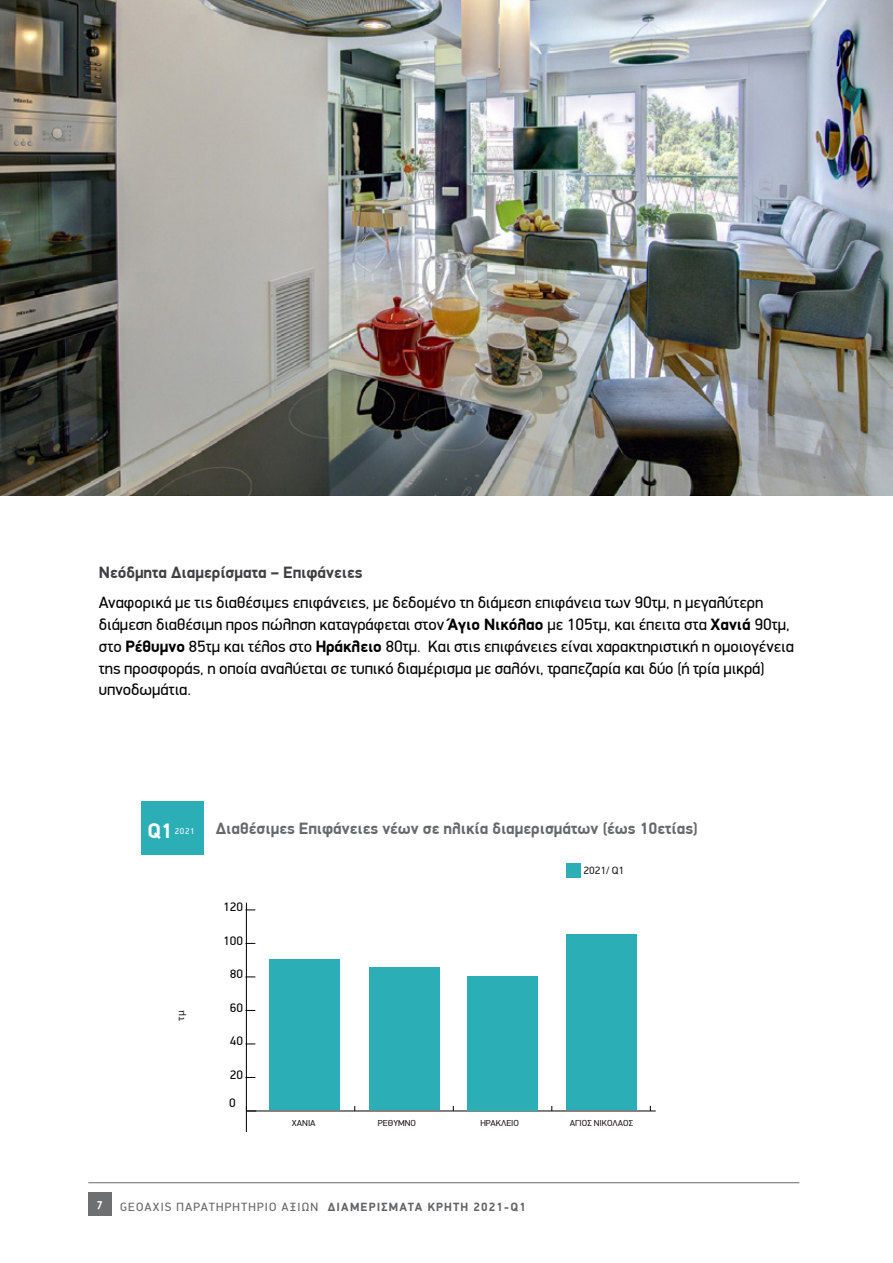
<style>
.page{position:relative;width:893px;height:1263px;background:#fff}
.page>*{position:absolute;margin:0;border:0;box-sizing:border-box;transform-origin:0 0}
.t1{font:700 21px "PF Din Display";color:#fff}
.t2{font:16.5px/21.8px "PF Din Display";color:#000}
.t3{font:700 16.5px "PF Din Display";color:#66696b}
.t4{font:700 16.5px "PF Din Display";color:#404042}
.t5{font:12.3px "PF Din Display";color:#000}
.t6{font:12px "PF Din Display";letter-spacing:.1em;color:#636466}
.t7{font:10.8px "Myriad Pro";color:#231f20}
.t8{font:10.5px "PF Din Display";color:#231f20}
.t9{font:700 10.5px "Mg Avant GUC Pol";color:#fff}
.t10{font:8.7px "PF Din Display";color:#231f20}
.t11{font:8.4px "PF Din Display";color:#fff}
.s1{font-weight:700}
</style>
<div class="page">
<div style="left:88px;top:1193px;width:23px;height:23px;background:#6e6f71"></div>
<hr style="left:88px;top:1182px;width:711px;height:1px;background:#66696b">
<div style="left:141px;top:801px;width:62px;height:53px;background:#2caeb7"></div>
<hr style="left:246px;top:1110px;width:410px;height:1px;background:#000">
<hr style="left:246px;top:903px;width:1px;height:229px;background:#000">
<div style="left:269px;top:959px;width:70px;height:151px;background:#2caeb7"></div>
<div style="left:369px;top:968px;width:70px;height:142px;background:#2caeb7"></div>
<div style="left:467px;top:976px;width:71px;height:134px;background:#2caeb7"></div>
<div style="left:566px;top:934px;width:70px;height:176px;background:#2caeb7"></div>
<div style="left:566px;top:863px;width:15px;height:15px;background:#2caeb7"></div>
<img style="left:0;top:0;width:893px;height:495px">
<p class="t4" style="left:99px;top:562px;width:265px">Νεόδμητα Διαμερίσματα – Επιφάνειες</p>
<p class="t2" style="left:99px;top:592px;width:696px">Αναφορικά με τις διαθέσιμες επιφάνειες, με δεδομένο τη διάμεση επιφάνεια των 90τμ, η μεγαλύτερη διάμεση διαθέσιμη προς πώληση καταγράφεται στον <span class="s1">Άγιο Νικόλαο</span> με 105τμ, και έπειτα στα <span class="s1">Χανιά</span> 90τμ, στο <span class="s1">Ρέθυμνο</span> 85τμ και τέλος στο <span class="s1">Ηράκλειο</span> 80τμ. Και στις επιφάνειες είναι χαρακτηριστική η ομοιογένεια της προσφοράς, η οποία αναλύεται σε τυπικό διαμέρισμα με σαλόνι, τραπεζαρία και δύο (ή τρία μικρά) υπνοδωμάτια.</p>
<p class="t1" style="left:147px;top:818px;width:27px">Q1</p>
<p class="t11" style="left:175px;top:826px;width:21px">2021</p>
<p class="t3" style="left:216px;top:818px;width:483px">Διαθέσιμες Επιφάνειες νέων σε ηλικία διαμερισμάτων (έως 10ετίας)</p>
<p class="t7" style="left:174px;top:1021px;width:12px;rotate:-90deg">τμ</p>
<p class="t5" style="left:223px;top:900px;width:21px">120</p>
<p class="t5" style="left:223px;top:933px;width:21px">100</p>
<p class="t5" style="left:230px;top:967px;width:15px">80</p>
<p class="t5" style="left:230px;top:1000px;width:15px">60</p>
<p class="t5" style="left:230px;top:1034px;width:15px">40</p>
<p class="t5" style="left:230px;top:1067px;width:15px">20</p>
<p class="t5" style="left:229px;top:1095px;width:8px">0</p>
<p class="t8" style="left:583px;top:864px;width:42px">2021/ Q1</p>
<p class="t10" style="left:292px;top:1118px;width:25px">XANIA</p>
<p class="t10" style="left:378px;top:1118px;width:40px">ΡΕΘΥΜΝΟ</p>
<p class="t10" style="left:480px;top:1118px;width:40px">ΗΡΑΚΛΕΙΟ</p>
<p class="t10" style="left:570px;top:1118px;width:65px">ΑΓΙΟΣ ΝΙΚΟΛΑΟΣ</p>
<p class="t9" style="left:97px;top:1199px;width:8px">7</p>
<p class="t6" style="left:120px;top:1199px;width:407px">GEOAXIS ΠΑΡΑΤΗΡΗΤΗΡΙΟ ΑΞΙΩΝ <span class="s1">ΔΙΑΜΕΡΙΣΜΑΤΑ ΚΡΗΤΗ 2021-Q1</span></p>
</div>
